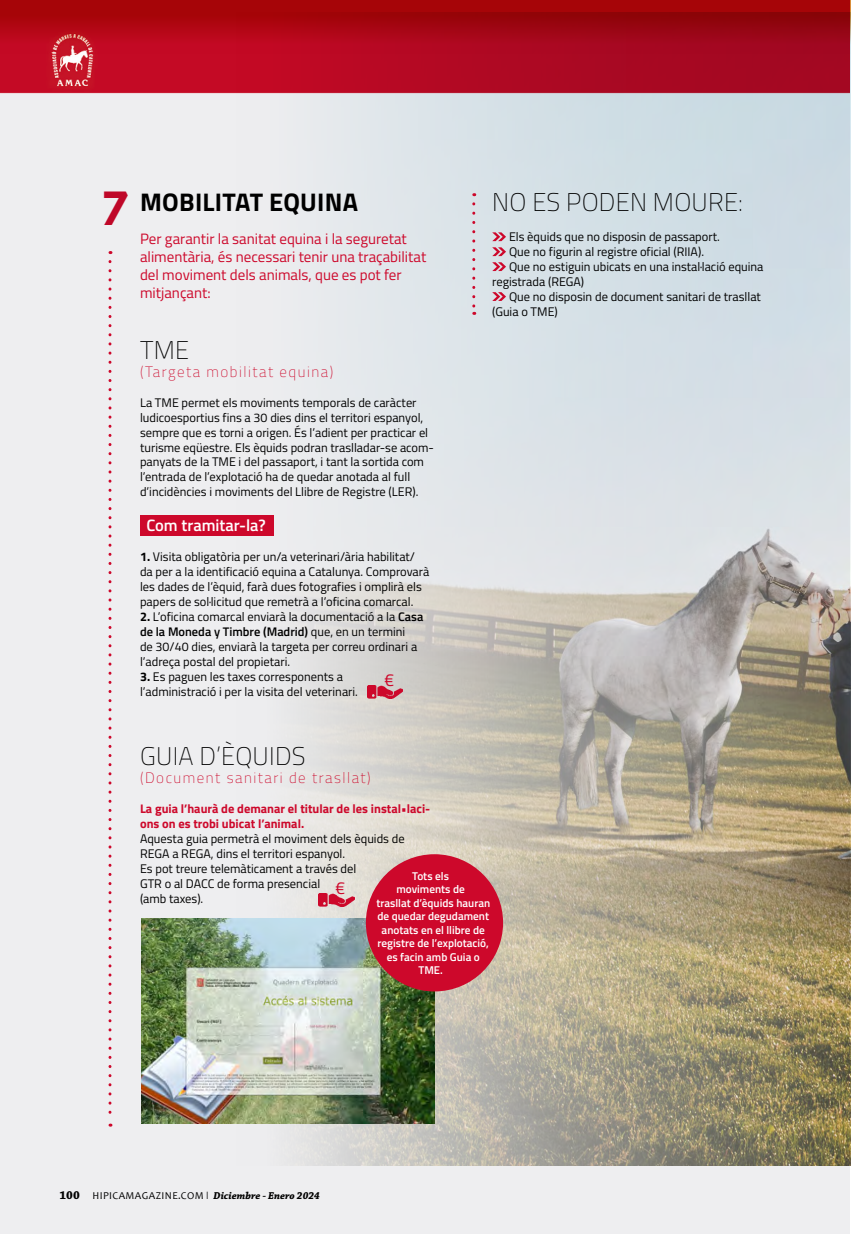
<style>
.page{position:relative;width:851px;height:1234px;background:#fff}
.page>*{position:absolute;margin:0;border:0;box-sizing:border-box;transform-origin:0 0}
.t1{font:100 25.5px "Titillium Web";letter-spacing:.01em;color:#000}
.t2{font:700 25.5px "Titillium Web";letter-spacing:.01em;color:#000}
.t3{font:17.4px "Titillium Web";color:#cd082b}
.t4{font:600 16.5px "Titillium Web";color:#fff}
.t5{font:15px/18px "Titillium Web";color:#cd082b}
.t6{font:100 15px "Titillium Web";letter-spacing:.1em;color:#cd082b}
.t7{font:12.45px/15px "Titillium Web";color:#000}
.t8{font:700 12.45px/15px "Titillium Web";color:#cd082b}
.t9{font:600 11.25px/13.5px "Titillium Web";color:#fff;text-align:center}
.t10{font:italic 700 10.5px "Chaparral Pro";color:#000}
.s1{font-family:"Uni Sans";font-size:47.25px;color:#cd082b}
.s2{font-weight:700}
.s3{font-weight:600}
.s4{font-style:normal;font-size:12px}
.s5{font-family:"Candara";font-weight:400;font-style:normal}
.s6{font-family:"Titillium Web";font-weight:300;font-style:normal}
</style>
<div class="page">
<div style="left:0;top:54px;width:849px;height:1179px;background:#eeeef0"></div>
<svg style="left:0;top:0;width:850px;height:54px;background:#ad0811"></svg>
<img style="left:236px;top:13px;width:614px;height:1152px">
<svg style="left:108px;top:261px;width:3px;height:865px;background:#e6bac3"></svg>
<svg style="left:472px;top:204px;width:3px;height:111px"></svg>
<div style="left:140px;top:514px;width:133px;height:21px;background:#cd082b"></div>
<svg style="left:492px;top:232px;width:14px;height:9px"></svg>
<svg style="left:492px;top:247px;width:14px;height:9px"></svg>
<svg style="left:492px;top:262px;width:14px;height:9px"></svg>
<svg style="left:492px;top:292px;width:14px;height:9px"></svg>
<img style="left:141px;top:917px;width:293px;height:206px">
<div style="left:366px;top:854px;width:137px;height:137px;background:#cd082b;border-radius:50%"></div>
<img style="left:367px;top:685px;width:36px;height:12px">
<img style="left:318px;top:892px;width:36px;height:13px">
<h1 class="t2" style="left:102px;top:183px;width:257px"><span class="s1">7</span> MOBILITAT EQUINA</h1>
<p class="t5" style="left:140px;top:229px;width:288px">Per garantir la sanitat equina i la seguretat alimentària, és necessari tenir una traçabilitat del moviment dels animals, que es pot fer mitjançant:</p>
<h1 class="t1" style="left:140px;top:331px;width:51px">TME</h1>
<p class="t6" style="left:140px;top:361px;width:195px">(Targeta mobilitat equina)</p>
<p class="t7" style="left:140px;top:394px;width:295px">La TME permet els moviments temporals de caràcter ludicoesportius fins a 30 dies dins el territori espanyol, sempre que es torni a origen. És l’adient per practicar el turisme eqüestre. Els èquids podran traslladar-se acom&shy;panyats de la TME i del passaport, i tant la sortida com l’entrada de l’explotació ha de quedar anotada al full d’incidències i moviments del Llibre de Registre (LER).</p>
<h3 class="t4" style="left:146px;top:513px;width:121px">Com tramitar-la?</h3>
<p class="t7" style="left:140px;top:548px;width:291px"><span class="s2">1.</span> Visita obligatòria per un/a veterinari/ària habilitat/ da per a la identificació equina a Catalunya. Comprovarà les dades de l’èquid, farà dues fotografies i omplirà els papers de sol·licitud que remetrà a l’oficina comarcal.</p>
<p class="t7" style="left:140px;top:608px;width:285px"><span class="s2">2.</span> L’oficina comarcal enviarà la documentació a la <span class="s3">Casa de la Moneda y Timbre (Madrid)</span> que, en un termini<br>de 30/40 dies, enviarà la targeta per correu ordinari a l’adreça postal del propietari.</p>
<p class="t7" style="left:140px;top:668px;width:219px"><span class="s2">3.</span> Es paguen les taxes corresponents a l’administració i per la visita del veterinari.</p>
<h2 class="t3" style="left:384px;top:666px;width:11px">€</h2>
<h1 class="t1" style="left:492px;top:184px;width:252px">NO ES PODEN MOURE:</h1>
<p class="t7" style="left:509px;top:229px;width:212px">Els èquids que no disposin de passaport.</p>
<p class="t7" style="left:509px;top:243px;width:196px">Que no figurin al registre oficial (RIIA).</p>
<p class="t7" style="left:509px;top:258px;width:256px">Que no estiguin ubicats en una instal·lació equina</p>
<p class="t7" style="left:492px;top:273px;width:93px">registrada (REGA)</p>
<p class="t7" style="left:509px;top:288px;width:253px">Que no disposin de document sanitari de trasllat</p>
<p class="t7" style="left:492px;top:303px;width:67px">(Guia o TME)</p>
<h1 class="t1" style="left:140px;top:737px;width:167px">GUIA D’ÈQUIDS</h1>
<p class="t6" style="left:140px;top:767px;width:232px">(Document sanitari de trasllat)</p>
<p class="t8" style="left:140px;top:800px;width:292px">La guia l’haurà de demanar el titular de les instal•laci&shy;ons on es trobi ubicat l’animal.</p>
<p class="t7" style="left:140px;top:830px;width:266px">Aquesta guia permetrà el moviment dels èquids de REGA a REGA, dins el territori espanyol.<br>Es pot treure telemàticament a través del<br>GTR o al DACC de forma presencial<br>(amb taxes).</p>
<p class="t9" style="left:376px;top:868px;width:115px">Tots els<br>moviments de<br>trasllat d’èquids hauran de quedar degudament anotats en el llibre de registre de l’explotació, es facin amb Guia o<br>TME.</p>
<h2 class="t3" style="left:335px;top:874px;width:11px">€</h2>
<p class="t10" style="left:60px;top:1189px;width:262px"><span class="s4">100</span> <span class="s5">HIPICAMAGAZINE.COM</span> <span class="s6">I</span> Diciembre - Enero 2024</p>
</div>
